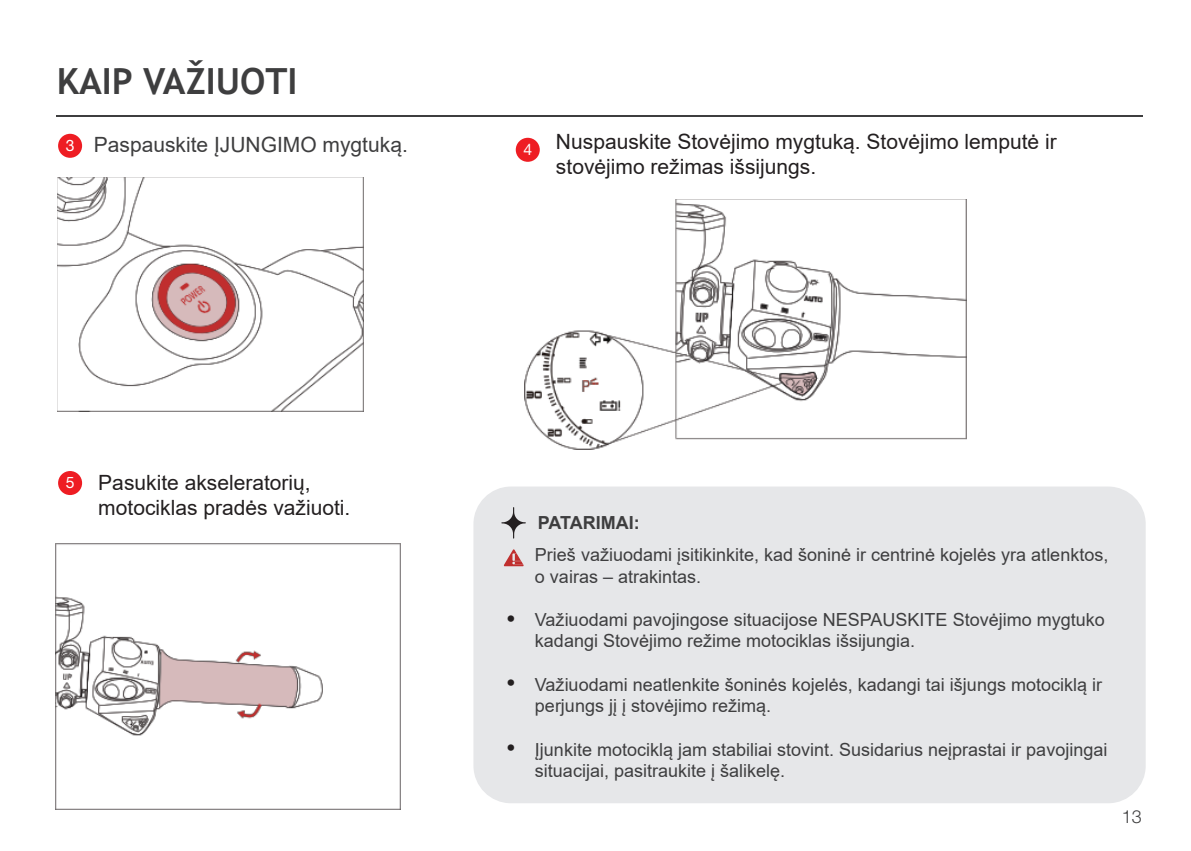
<style>
.page{position:relative;width:1191px;height:851px;background:#fff}
.page>*{position:absolute;margin:0;border:0;box-sizing:border-box;transform-origin:0 0}
.t1{font:700 36px "Trebuchet MS";color:#3e3e3f}
.t2{font:21px/25.2px "Arial";color:#231f20}
.t3{font:21px "Arial";color:#3e3e3f}
.t4{font:18px/21.6px "Arial";color:#3e3e3f}
.t5{font:700 18px "Arial";color:#3e3e3f}
.t6{font:700 18px "Helvetica Neue LT Pro";color:#231f20}
.t7{font:300 18px "Helvetica Neue LT Pro";color:#3e3e3f}
.t8{font:15.9px "Helvetica Neue LT Pro";color:#fff}
</style>
<div class="page">
<div style="left:473px;top:486px;width:672px;height:317px;background:#e6e7e9;border-radius:37px"></div>
<hr style="left:57px;top:115px;width:1086px;height:2px;background:#3e3e3f">
<div style="left:58px;top:471px;width:24px;height:24px;background:#ee1d23;border-radius:50%"></div>
<div style="left:516px;top:138px;width:24px;height:24px;background:#ee1d23;border-radius:50%"></div>
<div style="left:58px;top:134px;width:24px;height:24px;background:#ee1d23;border-radius:50%"></div>
<img style="left:57px;top:177px;width:306px;height:234px">
<img style="left:55px;top:543px;width:345px;height:266px">
<img style="left:524px;top:199px;width:442px;height:250px">
<svg style="left:501px;top:507px;width:25px;height:31px"></svg>
<svg style="left:504px;top:549px;width:19px;height:17px"></svg>
<h1 class="t1" style="left:57px;top:59px;width:242px">KAIP VAŽIUOTI</h1>
<p class="t3" style="left:94px;top:130px;width:315px">Paspauskite ĮJUNGIMO mygtuką.</p>
<p class="t8" style="left:66px;top:136px;width:10px">3</p>
<p class="t8" style="left:523px;top:140px;width:10px">4</p>
<p class="t2" style="left:556px;top:129px;width:502px">Nuspauskite Stovėjimo mygtuką. Stovėjimo lemputė ir stovėjimo režimas išsijungs.</p>
<p class="t8" style="left:66px;top:473px;width:10px">5</p>
<p class="t2" style="left:98px;top:469px;width:254px">Pasukite akseleratorių, motociklas pradės važiuoti.</p>
<p class="t6" style="left:506px;top:607px;width:11px">•</p>
<p class="t6" style="left:506px;top:671px;width:11px">•</p>
<p class="t6" style="left:506px;top:736px;width:11px">•</p>
<p class="t5" style="left:538px;top:509px;width:103px">PATARIMAI:</p>
<p class="t4" style="left:535px;top:543px;width:575px">Prieš važiuodami įsitikinkite, kad šoninė ir centrinė kojelės yra atlenktos, o vairas – atrakintas.</p>
<p class="t4" style="left:535px;top:608px;width:571px">Važiuodami pavojingose situacijose NESPAUSKITE Stovėjimo mygtuko kadangi Stovėjimo režime motociklas išsijungia.</p>
<p class="t4" style="left:535px;top:673px;width:568px">Važiuodami neatlenkite šoninės kojelės, kadangi tai išjungs motociklą ir perjungs jį į stovėjimo režimą.</p>
<p class="t4" style="left:535px;top:738px;width:574px">Įjunkite motociklą jam stabiliai stovint. Susidarius neįprastai ir pavojingai situacijai, pasitraukite į šalikelę.</p>
<p class="t7" style="left:1121px;top:805px;width:22px">13</p>
</div>
